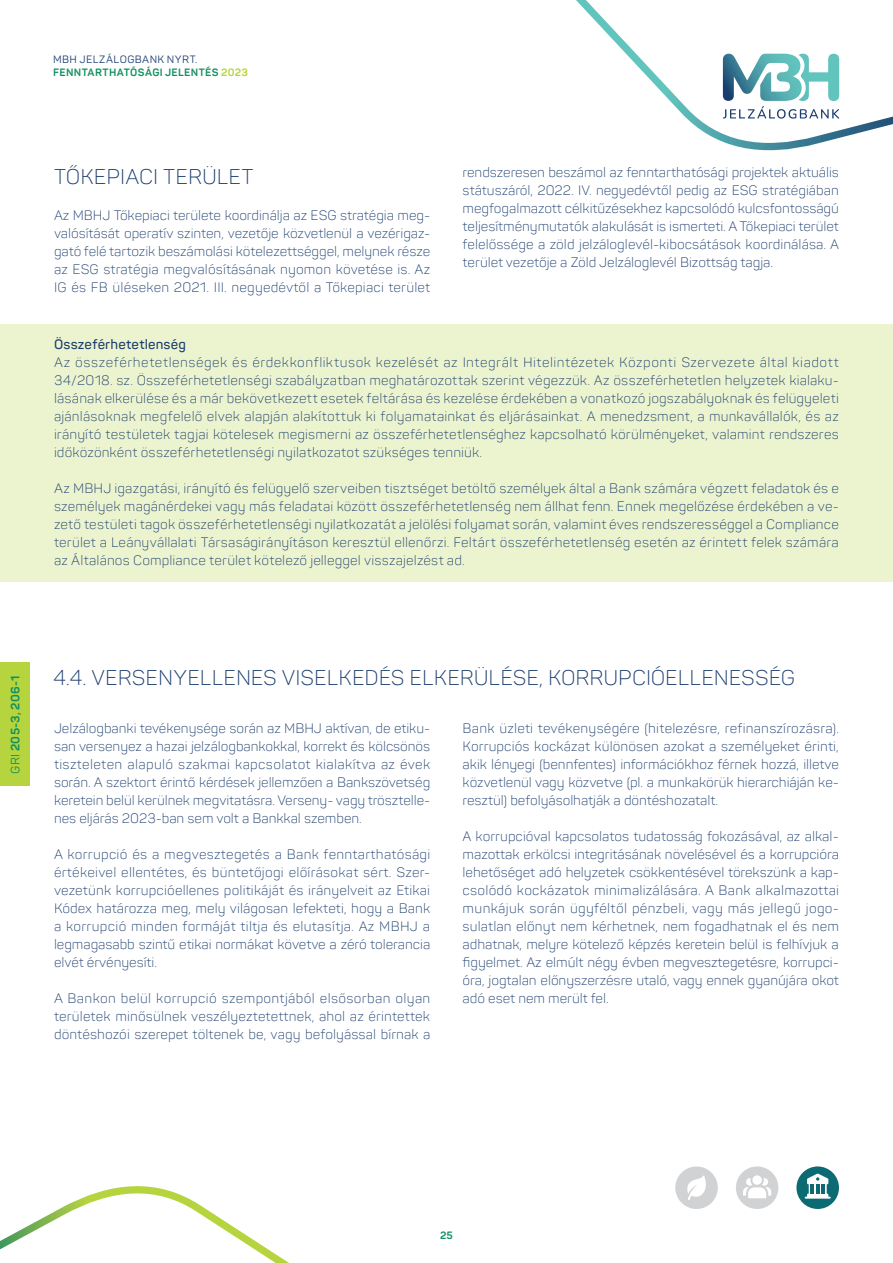
<style>
.page{position:relative;width:893px;height:1263px;background:#fff}
.page>*{position:absolute;margin:0;border:0;box-sizing:border-box;transform-origin:0 0}
.t1{font:300 21px "Panton";letter-spacing:-.005em;color:#1b3d6e}
.t2{font:300 13.5px/18px "Panton";letter-spacing:-.005em;color:#1b3d6e;text-align:justify}
.t3{font:600 13.5px "Panton";letter-spacing:.015em;color:#1b3d6e}
.t4{font:700 12px "Panton";letter-spacing:.02em;color:#11905f}
.t5{font:700 10.5px/13.5px "Panton";letter-spacing:.03em;color:#11905f}
.s1{font-weight:400;color:#1b3d6e}
.s2{color:#b6d43d}
.s3{font-weight:400}
</style>
<div class="page">
<svg style="left:576px;top:0;width:317px;height:151px"></svg>
<svg style="left:723px;top:54px;width:116px;height:65px"></svg>
<svg style="left:0;top:1186px;width:289px;height:77px"></svg>
<div style="left:0;top:324px;width:893px;height:257px;background:#ecf4cf"></div>
<div style="left:0;top:663px;width:30px;height:123px;background:#b6d43d"></div>
<svg style="left:796px;top:1166px;width:43px;height:43px"></svg>
<svg style="left:675px;top:1166px;width:43px;height:43px"></svg>
<svg style="left:736px;top:1166px;width:42px;height:43px"></svg>
<p class="t5" style="left:53px;top:52px;width:196px"><span class="s1">MBH JELZÁLOGBANK NYRT.<br></span>FENNTARTHATÓSÁGI JELENTÉS <span class="s2">2023</span></p>
<p class="t1" style="left:54px;top:164px;width:201px">TŐKEPIACI TERÜLET</p>
<p class="t2" style="left:54px;top:206px;width:378px">Az MBHJ Tőkepiaci területe koordinálja az ESG stratégia meg&shy;valósítását operatív szinten, vezetője közvetlenül a vezérigaz&shy;gató felé tartozik beszámolási kötelezettséggel, melynek része az ESG stratégia megvalósításának nyomon követése is. Az IG és FB üléseken 2021. III. negyedévtől a Tőkepiaci terület</p>
<p class="t2" style="left:463px;top:163px;width:378px">rendszeresen beszámol az fenntarthatósági projektek aktuális státuszáról, 2022. IV. negyedévtől pedig az ESG stratégiában megfogalmazott célkitűzésekhez kapcsolódó kulcsfontosságú teljesítménymutatók alakulását is ismerteti. A Tőkepiaci terület felelőssége a zöld jelzáloglevél-kibocsátások koordinálása. A terület vezetője a Zöld Jelzáloglevél Bizottság tagja.</p>
<p class="t3" style="left:54px;top:336px;width:134px">Összeférhetetlenség</p>
<p class="t2" style="left:54px;top:353px;width:786px">Az összeférhetetlenségek és érdekkonfliktusok kezelését az Integrált Hitelintézetek Központi Szervezete által kiadott 34/2018. sz. Összeférhetetlenségi szabályzatban meghatározottak szerint végezzük. Az összeférhetetlen helyzetek kialaku&shy;lásának elkerülése és a már bekövetkezett esetek feltárása és kezelése érdekében a vonatkozó jogszabályoknak és felügyeleti ajánlásoknak megfelelő elvek alapján alakítottuk ki folyamatainkat és eljárásainkat. A menedzsment, a munkavállalók, és az irányító testületek tagjai kötelesek megismerni az összeférhetetlenséghez kapcsolható körülményeket, valamint rendszeres időközönként összeférhetetlenségi nyilatkozatot szükséges tenniük.</p>
<p class="t2" style="left:54px;top:479px;width:786px">Az MBHJ igazgatási, irányító és felügyelő szerveiben tisztséget betöltő személyek által a Bank számára végzett feladatok és e személyek magánérdekei vagy más feladatai között összeférhetetlenség nem állhat fenn. Ennek megelőzése érdekében a ve&shy;zető testületi tagok összeférhetetlenségi nyilatkozatát a jelölési folyamat során, valamint éves rendszerességgel a Compliance terület a Leányvállalati Társaságirányításon keresztül ellenőrzi. Feltárt összeférhetetlenség esetén az érintett felek számára az Általános Compliance terület kötelező jelleggel visszajelzést ad.</p>
<p class="t4" style="left:8px;top:774px;width:99px;rotate:-90deg"><span class="s3">GRI</span> 205-3, 206-1</p>
<p class="t1" style="left:53px;top:665px;width:744px">4.4. VERSENYELLENES VISELKEDÉS ELKERÜLÉSE, KORRUPCIÓELLENESSÉG</p>
<p class="t2" style="left:54px;top:719px;width:378px">Jelzálogbanki tevékenysége során az MBHJ aktívan, de etiku&shy;san versenyez a hazai jelzálogbankokkal, korrekt és kölcsönös tiszteleten alapuló szakmai kapcsolatot kialakítva az évek során. A szektort érintő kérdések jellemzően a Bankszövetség keretein belül kerülnek megvitatásra. Verseny- vagy trösztelle&shy;nes eljárás 2023-ban sem volt a Bankkal szemben.</p>
<p class="t2" style="left:54px;top:845px;width:378px">A korrupció és a megvesztegetés a Bank fenntarthatósági értékeivel ellentétes, és büntetőjogi előírásokat sért. Szer&shy;vezetünk korrupcióellenes politikáját és irányelveit az Etikai Kódex határozza meg, mely világosan lefekteti, hogy a Bank a korrupció minden formáját tiltja és elutasítja. Az MBHJ a legmagasabb szintű etikai normákat követve a zéró tolerancia elvét érvényesíti.</p>
<p class="t2" style="left:54px;top:989px;width:378px">A Bankon belül korrupció szempontjából elsősorban olyan területek minősülnek veszélyeztetettnek, ahol az érintettek döntéshozói szerepet töltenek be, vagy befolyással bírnak a</p>
<p class="t2" style="left:463px;top:719px;width:378px">Bank üzleti tevékenységére (hitelezésre, refinanszírozásra).<br>Korrupciós kockázat különösen azokat a személyeket érinti, akik lényegi (bennfentes) információkhoz férnek hozzá, illetve közvetlenül vagy közvetve (pl. a munkakörük hierarchiáján ke&shy;resztül) befolyásolhatják a döntéshozatalt.</p>
<p class="t2" style="left:463px;top:827px;width:378px">A korrupcióval kapcsolatos tudatosság fokozásával, az alkal&shy;mazottak erkölcsi integritásának növelésével és a korrupcióra lehetőséget adó helyzetek csökkentésével törekszünk a kap&shy;csolódó kockázatok minimalizálására. A Bank alkalmazottai munkájuk során ügyféltől pénzbeli, vagy más jellegű jogo&shy;sulatlan előnyt nem kérhetnek, nem fogadhatnak el és nem adhatnak, melyre kötelező képzés keretein belül is felhívjuk a figyelmet. Az elmúlt négy évben megvesztegetésre, korrupci&shy;óra, jogtalan előnyszerzésre utaló, vagy ennek gyanújára okot adó eset nem merült fel.</p>
<p class="t5" style="left:440px;top:1228px;width:14px">25</p>
</div>
